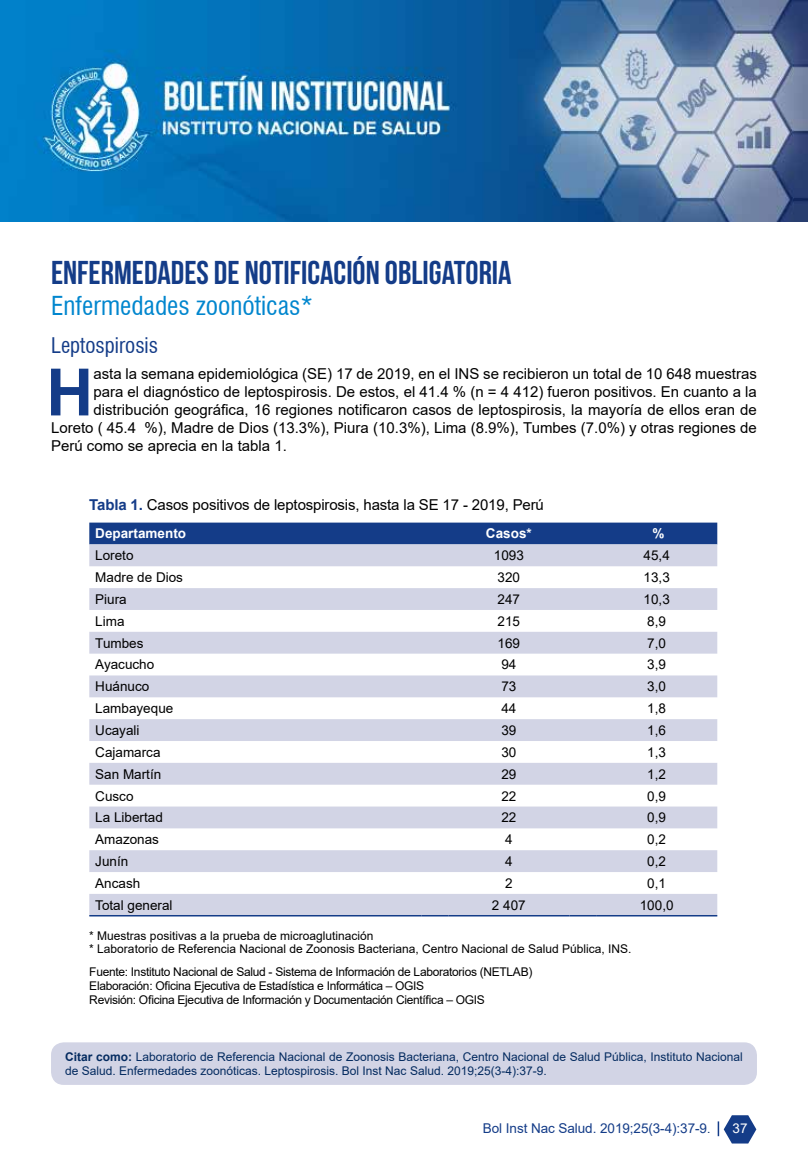
<style>
.page{position:relative;width:808px;height:1170px;background:#fff}
.page>*{position:absolute;margin:0;border:0;box-sizing:border-box;transform-origin:0 0}
.t1{font:700 65.25px "Arial";color:#143c88}
.t2{font:700 33px "Bebas Neue";color:#143c88}
.t3{font:condensed 25.5px "Swiss 721 BT";color:#0086ce}
.t4{font:condensed 21px "Swiss 721 BT";color:#143c88}
.t5{font:15px "Arial";color:#000}
.t6{font:13.5px "Arial";color:#000}
.t7{font:13.5px "Arial";letter-spacing:-.005em;color:#143c88}
.t8{font:700 13.5px "Arial";color:#fff}
.t9{font:13.5px "Arial";color:#fff}
.t10{font:12px/14.4px "Arial";letter-spacing:-.025em;color:#000}
.t11{font:12px/14.4px "Arial";color:#042b60}
.t12{font:12px/13.5px "Arial";color:#000}
.s1{font-weight:700;color:#143c88}
.s2{font-weight:700}
.s3{font-size:12px;color:#042b60}
</style>
<div class="page">
<svg style="left:718px;top:1115px;width:38px;height:28px"></svg>
<div style="left:51px;top:1042px;width:706px;height:42px;background:#d2d4e5;border-radius:13px"></div>
<img style="left:0;top:0;width:808px;height:222px">
<div style="left:89px;top:522px;width:628px;height:22px;background:#143c88"></div>
<svg style="left:89px;top:544px;width:628px;height:370px;fill:#d2d4e5"></svg>
<hr style="left:89px;top:914px;width:333px;height:2px;background:#143c88">
<hr style="left:422px;top:914px;width:26px;height:2px;background:#143c88">
<hr style="left:448px;top:914px;width:121px;height:2px;background:#143c88">
<hr style="left:569px;top:914px;width:27px;height:2px;background:#143c88">
<hr style="left:596px;top:914px;width:121px;height:2px;background:#143c88">
<h2 class="t2" style="left:51px;top:255px;width:462px">ENFERMEDADES DE NOTIFICACIÓN OBLIGATORIA</h2>
<h3 class="t3" style="left:51px;top:290px;width:264px">Enfermedades zoonóticas*</h3>
<h3 class="t4" style="left:51px;top:332px;width:109px">Leptospirosis</h3>
<h1 class="t1" style="left:46px;top:346px;width:49px">H</h1>
<p class="t5" style="left:93px;top:364px;width:665px">asta la semana epidemiológica (SE) 17 de 2019, en el INS se recibieron un total de 10 648 muestras</p>
<p class="t5" style="left:93px;top:382px;width:665px">para el diagnóstico de leptospirosis. De estos, el 41.4 % (n = 4 412) fueron positivos. En cuanto a la</p>
<p class="t5" style="left:93px;top:400px;width:665px">distribución geográfica, 16 regiones notificaron casos de leptospirosis, la mayoría de ellos eran de</p>
<p class="t5" style="left:51px;top:418px;width:707px">Loreto ( 45.4 %), Madre de Dios (13.3%), Piura (10.3%), Lima (8.9%), Tumbes (7.0%) y otras regiones de</p>
<p class="t5" style="left:51px;top:436px;width:237px">Perú como se aprecia en la tabla 1.</p>
<p class="t5" style="left:89px;top:494px;width:456px"><span class="s1">Tabla 1.</span> Casos positivos de leptospirosis, hasta la SE 17 - 2019, Perú</p>
<p class="t8" style="left:95px;top:524px;width:92px">Departamento</p>
<p class="t8" style="left:486px;top:524px;width:47px">Casos*</p>
<p class="t8" style="left:652px;top:524px;width:14px">%</p>
<p class="t6" style="left:95px;top:546px;width:40px">Loreto</p>
<p class="t6" style="left:494px;top:546px;width:32px">1093</p>
<p class="t6" style="left:643px;top:546px;width:28px">45,4</p>
<p class="t6" style="left:95px;top:568px;width:89px">Madre de Dios</p>
<p class="t6" style="left:498px;top:568px;width:24px">320</p>
<p class="t6" style="left:643px;top:568px;width:28px">13,3</p>
<p class="t6" style="left:95px;top:590px;width:33px">Piura</p>
<p class="t6" style="left:498px;top:590px;width:24px">247</p>
<p class="t6" style="left:643px;top:590px;width:28px">10,3</p>
<p class="t6" style="left:95px;top:611px;width:31px">Lima</p>
<p class="t6" style="left:498px;top:611px;width:24px">215</p>
<p class="t6" style="left:647px;top:611px;width:20px">8,9</p>
<p class="t6" style="left:95px;top:633px;width:50px">Tumbes</p>
<p class="t6" style="left:498px;top:633px;width:24px">169</p>
<p class="t6" style="left:647px;top:633px;width:20px">7,0</p>
<p class="t6" style="left:95px;top:655px;width:61px">Ayacucho</p>
<p class="t6" style="left:501px;top:655px;width:17px">94</p>
<p class="t6" style="left:647px;top:655px;width:20px">3,9</p>
<p class="t6" style="left:95px;top:677px;width:56px">Huánuco</p>
<p class="t6" style="left:501px;top:677px;width:17px">73</p>
<p class="t6" style="left:647px;top:677px;width:20px">3,0</p>
<p class="t6" style="left:95px;top:699px;width:80px">Lambayeque</p>
<p class="t6" style="left:501px;top:699px;width:17px">44</p>
<p class="t6" style="left:647px;top:699px;width:20px">1,8</p>
<p class="t6" style="left:95px;top:721px;width:46px">Ucayali</p>
<p class="t6" style="left:501px;top:721px;width:17px">39</p>
<p class="t6" style="left:647px;top:721px;width:20px">1,6</p>
<p class="t6" style="left:95px;top:742px;width:67px">Cajamarca</p>
<p class="t6" style="left:501px;top:742px;width:17px">30</p>
<p class="t6" style="left:647px;top:742px;width:20px">1,3</p>
<p class="t6" style="left:95px;top:764px;width:68px">San Martín</p>
<p class="t6" style="left:501px;top:764px;width:17px">29</p>
<p class="t6" style="left:647px;top:764px;width:20px">1,2</p>
<p class="t6" style="left:95px;top:786px;width:40px">Cusco</p>
<p class="t6" style="left:501px;top:786px;width:17px">22</p>
<p class="t6" style="left:647px;top:786px;width:20px">0,9</p>
<p class="t6" style="left:95px;top:808px;width:69px">La Libertad</p>
<p class="t6" style="left:501px;top:808px;width:17px">22</p>
<p class="t6" style="left:647px;top:808px;width:20px">0,9</p>
<p class="t6" style="left:95px;top:830px;width:65px">Amazonas</p>
<p class="t6" style="left:505px;top:830px;width:9px">4</p>
<p class="t6" style="left:647px;top:830px;width:20px">0,2</p>
<p class="t6" style="left:95px;top:852px;width:35px">Junín</p>
<p class="t6" style="left:505px;top:852px;width:9px">4</p>
<p class="t6" style="left:647px;top:852px;width:20px">0,2</p>
<p class="t6" style="left:95px;top:873px;width:47px">Ancash</p>
<p class="t6" style="left:505px;top:873px;width:9px">2</p>
<p class="t6" style="left:647px;top:873px;width:20px">0,1</p>
<p class="t6" style="left:95px;top:895px;width:79px">Total general</p>
<p class="t6" style="left:492px;top:895px;width:35px">2 407</p>
<p class="t6" style="left:640px;top:895px;width:35px">100,0</p>
<p class="t12" style="left:89px;top:928px;width:544px">* Muestras positivas a la prueba de microaglutinación<br>* Laboratorio de Referencia Nacional de Zoonosis Bacteriana, Centro Nacional de Salud Pública, INS.</p>
<p class="t10" style="left:89px;top:964px;width:445px">Fuente: Instituto Nacional de Salud - Sistema de Información de Laboratorios (NETLAB)<br>Elaboración: Oficina Ejecutiva de Estadística e Informática – OGIS<br>Revisión: Oficina Ejecutiva de Información y Documentación Científica – OGIS</p>
<p class="t11" style="left:65px;top:1049px;width:679px"><span class="s2">Citar como:</span> Laboratorio de Referencia Nacional de Zoonosis Bacteriana, Centro Nacional de Salud Pública, Instituto Nacional de Salud. Enfermedades zoonóticas. Leptospirosis. Bol Inst Nac Salud. 2019;25(3-4):37-9.</p>
<p class="t7" style="left:483px;top:1119px;width:229px">Bol Inst Nac Salud. 2019;25(3-4):37-9<span class="s3">.</span></p>
<p class="t9" style="left:732px;top:1118px;width:16px">37</p>
</div>
